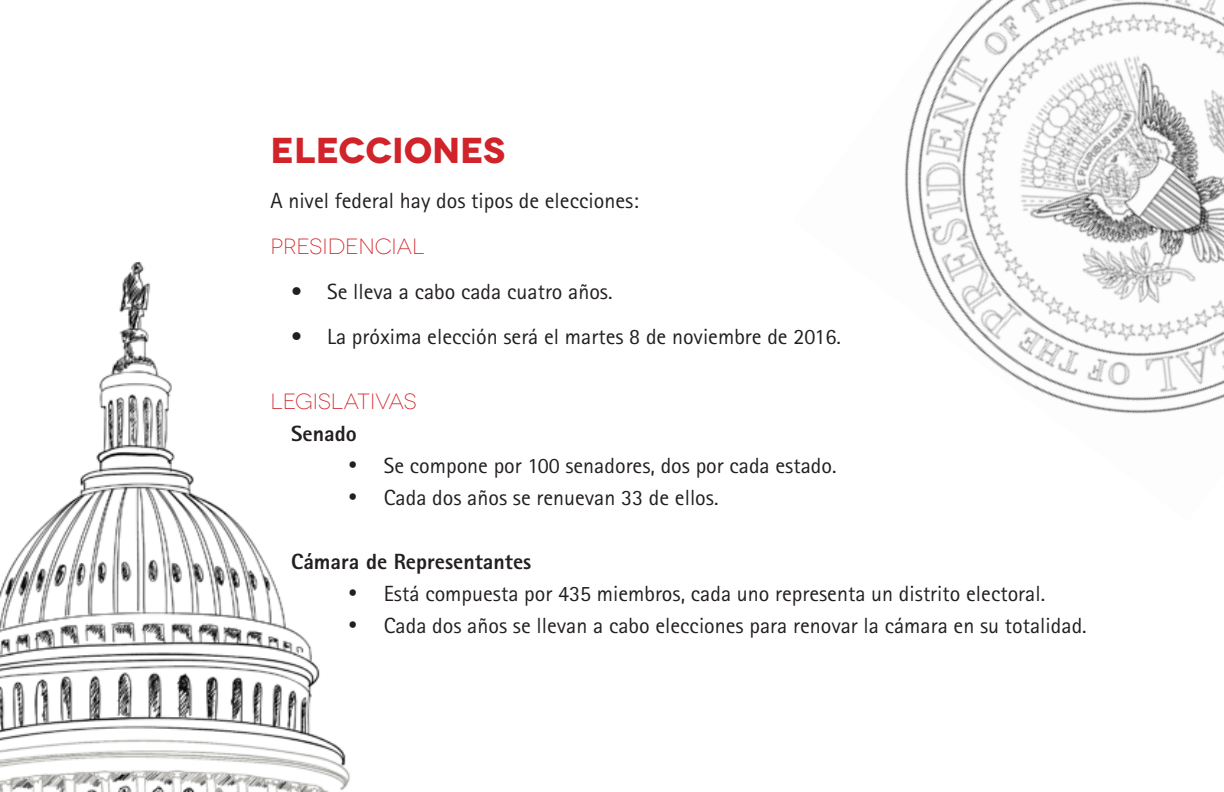
<style>
.page{position:relative;width:1224px;height:792px;background:#fff}
.page>*{position:absolute;margin:0;border:0;box-sizing:border-box;transform-origin:0 0}
.t1{font:700 36px "Novecentowide";letter-spacing:-.01em;color:#d1232a}
.t2{font:22px "Rotis Sans Serif";color:#231f20}
.bullets{font:800 22px "Rotis Sans Serif";color:#231f20}
.t3{font:300 22px "Novecentowide";letter-spacing:-.005em;color:#d1232a}
</style>
<div class="page">
<img style="left:0;top:261px;width:350px;height:531px">
<img style="left:904px;top:0;width:320px;height:414px">
<p class="t1" style="left:270px;top:128px;width:236px">ELECCIONES</p>
<p class="t2" style="left:270px;top:188px;width:370px">A nivel federal hay dos tipos de elecciones:</p>
<p class="t3" style="left:270px;top:233px;width:156px">PRESIDENCIAL</p>
<p class="t2" style="left:291px;top:278px;width:323px">• Se lleva a cabo cada cuatro años.</p>
<p class="t2" style="left:291px;top:324px;width:551px">• La próxima elección será el martes 8 de noviembre de 2016.</p>
<p class="t3" style="left:270px;top:389px;width:148px">LEGISLATIVAS</p>
<p class="bullets" style="left:291px;top:420px;width:67px">Senado</p>
<p class="t2" style="left:348px;top:453px;width:490px">• Se compone por 100 senadores, dos por cada estado.</p>
<p class="t2" style="left:348px;top:485px;width:372px">• Cada dos años se renuevan 33 de ellos.</p>
<p class="bullets" style="left:291px;top:548px;width:242px">Cámara de Representantes</p>
<p class="t2" style="left:348px;top:581px;width:699px">• Está compuesta por 435 miembros, cada uno representa un distrito electoral.</p>
<p class="t2" style="left:348px;top:613px;width:740px">• Cada dos años se llevan a cabo elecciones para renovar la cámara en su totalidad.</p>
</div>
